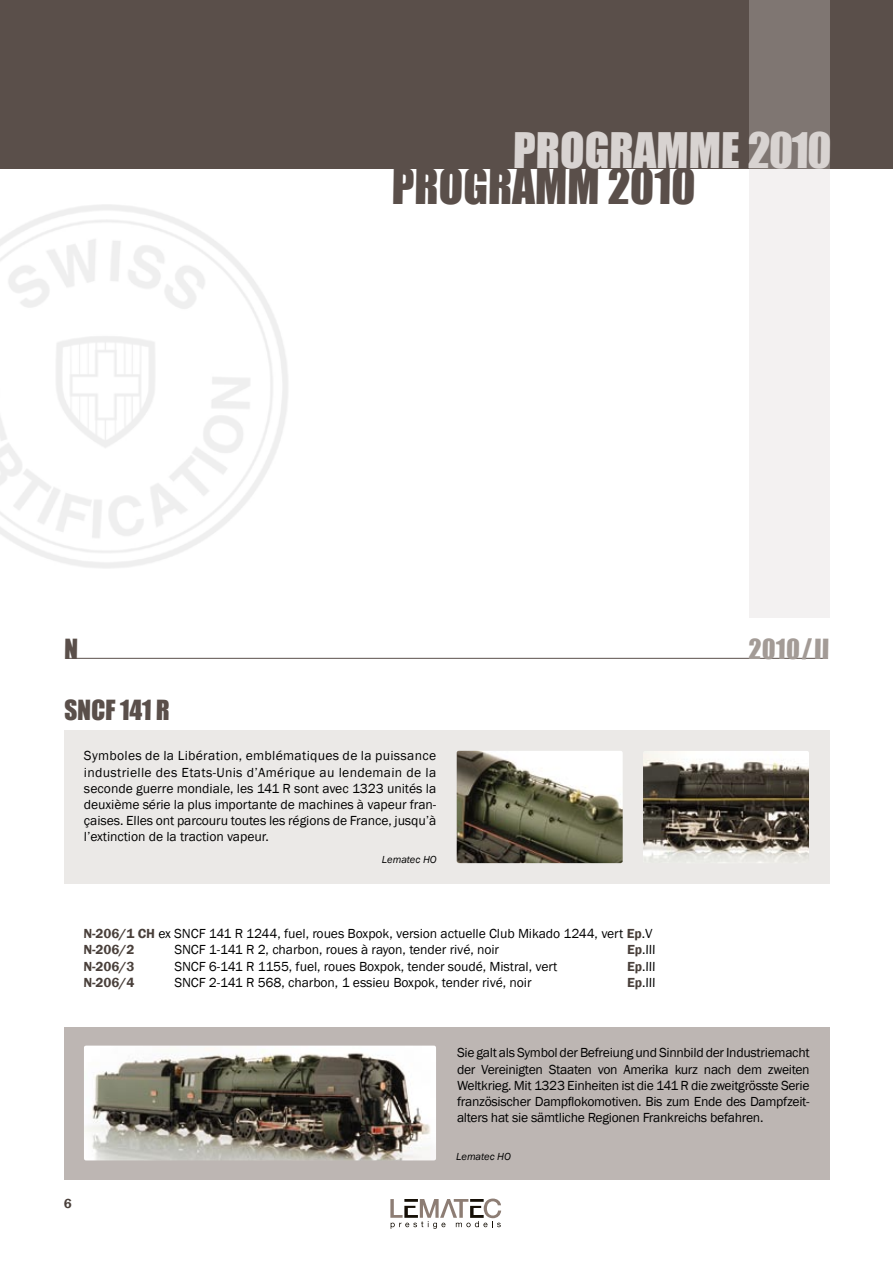
<style>
.page{position:relative;width:893px;height:1263px;background:#fff}
.page>*{position:absolute;margin:0;border:0;box-sizing:border-box;transform-origin:0 0}
.t1{font:45px "Impact";color:#d8d3d1}
.t2{font:45px "Impact";color:#5a4f4a}
.t3{font:25.5px "Impact";color:#5a4f4a}
.t4{font:25.5px "Impact";color:#a39b96}
.t5{font:13.5px/16.2px "Franklin Gothic";letter-spacing:-.015em;color:#000;text-align:justify}
.t6{font:600 13.5px "Franklin Gothic";color:#493f3a}
.t7{font:italic 10.5px "Franklin Gothic";color:#000}
.s1{font-weight:600;color:#493f3a}
</style>
<div class="page">
<svg style="left:390px;top:1198px;width:111px;height:31px"></svg>
<div style="left:0;top:0;width:893px;height:168px;background:#5a4f4a"></div>
<div style="left:64px;top:730px;width:765px;height:154px;background:#ebe9e7"></div>
<div style="left:64px;top:1027px;width:765px;height:152px;background:#bdb6b3"></div>
<hr style="left:66px;top:658px;width:761px;height:1px;background:#5a4f4a">
<svg style="left:749px;top:0;width:80px;height:618px;fill:#f3f1f1"></svg>
<img style="left:84px;top:1045px;width:352px;height:115px">
<img style="left:457px;top:751px;width:166px;height:112px">
<img style="left:643px;top:751px;width:166px;height:112px">
<h2 class="t3" style="left:64px;top:629px;width:16px">N</h2>
<h2 class="t3" style="left:64px;top:690px;width:108px">SNCF 141 R</h2>
<h1 class="t1" style="left:513px;top:116px;width:321px">PROGRAMME 2010</h1>
<h1 class="t2" style="left:392px;top:151px;width:306px">PROGRAMM 2010</h1>
<h2 class="t4" style="left:748px;top:629px;width:83px">2010/II</h2>
<p class="t5" style="left:84px;top:748px;width:354px">Symboles de la Libération, emblématiques de la puissance industrielle des Etats-Unis d’Amérique au lendemain de la seconde guerre mondiale, les 141 R sont avec 1323 unités la deuxième série la plus importante de machines à vapeur fran&shy;çaises. Elles ont parcouru toutes les régions de France, jusqu’à l’extinction de la traction vapeur.</p>
<p class="t7" style="left:382px;top:853px;width:56px">Lematec HO</p>
<p class="t5" style="left:83px;top:926px;width:571px"><span class="s1">N-206/1 CH</span> ex SNCF 141 R 1244, fuel, roues Boxpok, version actuelle Club Mikado 1244, vert <span class="s1">Ep</span>.V<br><span class="s1">N-206/2</span></p>
<p class="t5" style="left:174px;top:942px;width:326px">SNCF 1-141 R 2, charbon, roues à rayon, tender rivé, noir</p>
<p class="t5" style="left:627px;top:942px;width:30px"><span class="s1">Ep</span>.III</p>
<p class="t6" style="left:83px;top:958px;width:53px">N-206/3</p>
<p class="t5" style="left:174px;top:958px;width:385px">SNCF 6-141 R 1155, fuel, roues Boxpok, tender soudé, Mistral, vert</p>
<p class="t5" style="left:627px;top:958px;width:30px"><span class="s1">Ep</span>.III</p>
<p class="t6" style="left:83px;top:974px;width:53px">N-206/4</p>
<p class="t5" style="left:174px;top:974px;width:359px">SNCF 2-141 R 568, charbon, 1 essieu Boxpok, tender rivé, noir</p>
<p class="t5" style="left:627px;top:974px;width:30px"><span class="s1">Ep</span>.III</p>
<p class="t5" style="left:457px;top:1045px;width:354px">Sie galt als Symbol der Befreiung und Sinnbild der Industriemacht der Vereinigten Staaten von Amerika kurz nach dem zweiten Weltkrieg. Mit 1323 Einheiten ist die 141 R die zweitgrösste Serie französischer Dampflokomotiven. Bis zum Ende des Dampfzeit&shy;alters hat sie sämtliche Regionen Frankreichs befahren.</p>
<p class="t6" style="left:64px;top:1195px;width:10px">6</p>
<p class="t7" style="left:456px;top:1149px;width:56px">Lematec HO</p>
</div>
